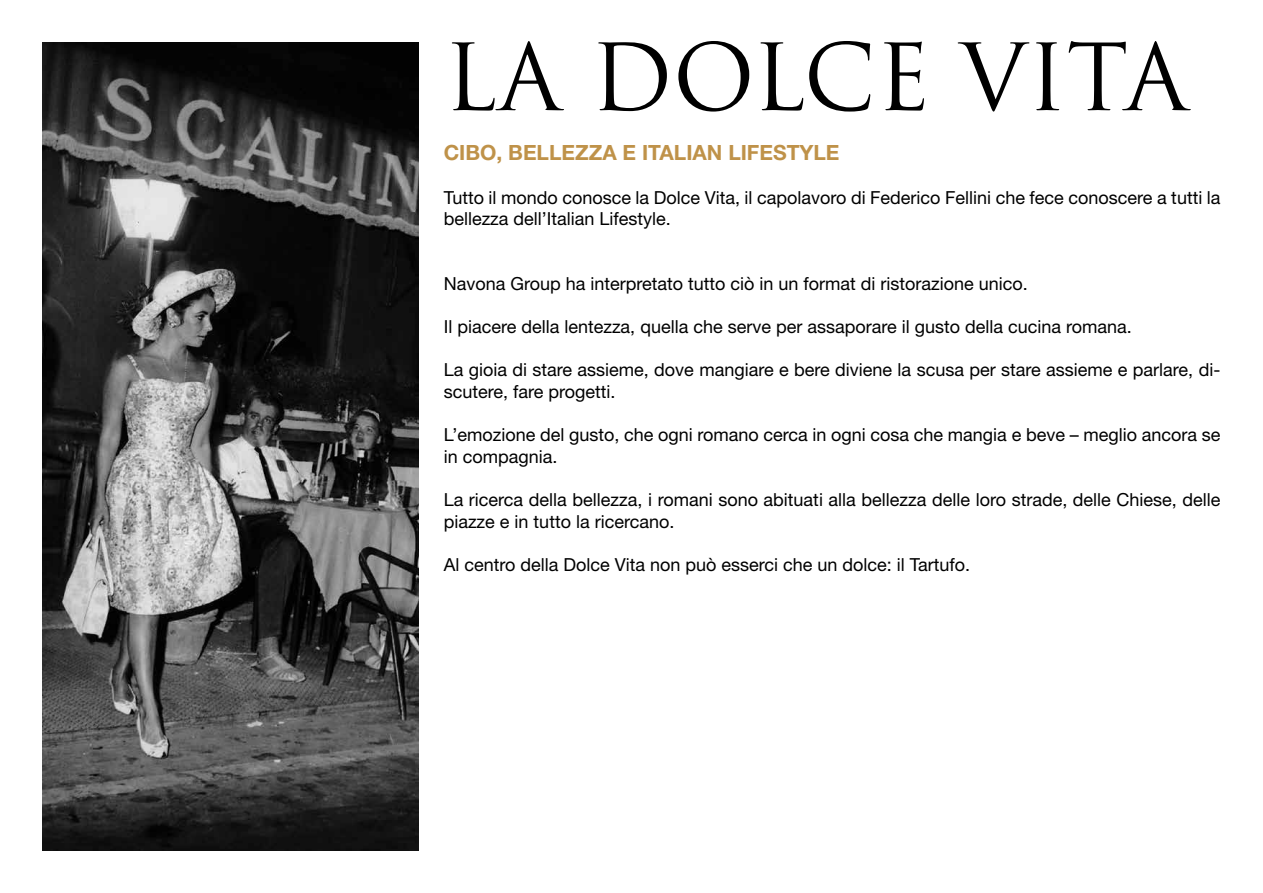
<style>
.page{position:relative;width:1263px;height:893px;background:#fff}
.page>*{position:absolute;margin:0;border:0;box-sizing:border-box;transform-origin:0 0}
.t1{font:90px "Trajan Pro";color:#000}
.t2{font:700 21px "Helvetica Neue LT Std";color:#bf9249}
.t3{font:18px/21.6px "Helvetica Neue LT Std";color:#000}
</style>
<div class="page">
<img style="left:43px;top:43px;width:375px;height:807px">
<h1 class="t1" style="left:444px;top:20px;width:745px">LA DOLCE VITA</h1>
<p class="t2" style="left:444px;top:140px;width:397px">CIBO, BELLEZZA E ITALIAN LIFESTYLE</p>
<p class="t3" style="left:444px;top:186px;width:778px">Tutto il mondo conosce la Dolce Vita, il capolavoro di Federico Fellini che fece conoscere a tutti la bellezza dell’Italian Lifestyle.</p>
<p class="t3" style="left:444px;top:273px;width:586px">Navona Group ha interpretato tutto ciò in un format di ristorazione unico.</p>
<p class="t3" style="left:444px;top:316px;width:690px">Il piacere della lentezza, quella che serve per assaporare il gusto della cucina romana.</p>
<p class="t3" style="left:444px;top:359px;width:778px">La gioia di stare assieme, dove mangiare e bere diviene la scusa per stare assieme e parlare, di&shy;scutere, fare progetti.</p>
<p class="t3" style="left:444px;top:424px;width:778px">L’emozione del gusto, che ogni romano cerca in ogni cosa che mangia e beve – meglio ancora se in compagnia.</p>
<p class="t3" style="left:444px;top:489px;width:778px">La ricerca della bellezza, i romani sono abituati alla bellezza delle loro strade, delle Chiese, delle piazze e in tutto la ricercano.</p>
<p class="t3" style="left:444px;top:553px;width:528px">Al centro della Dolce Vita non può esserci che un dolce: il Tartufo.</p>
</div>
